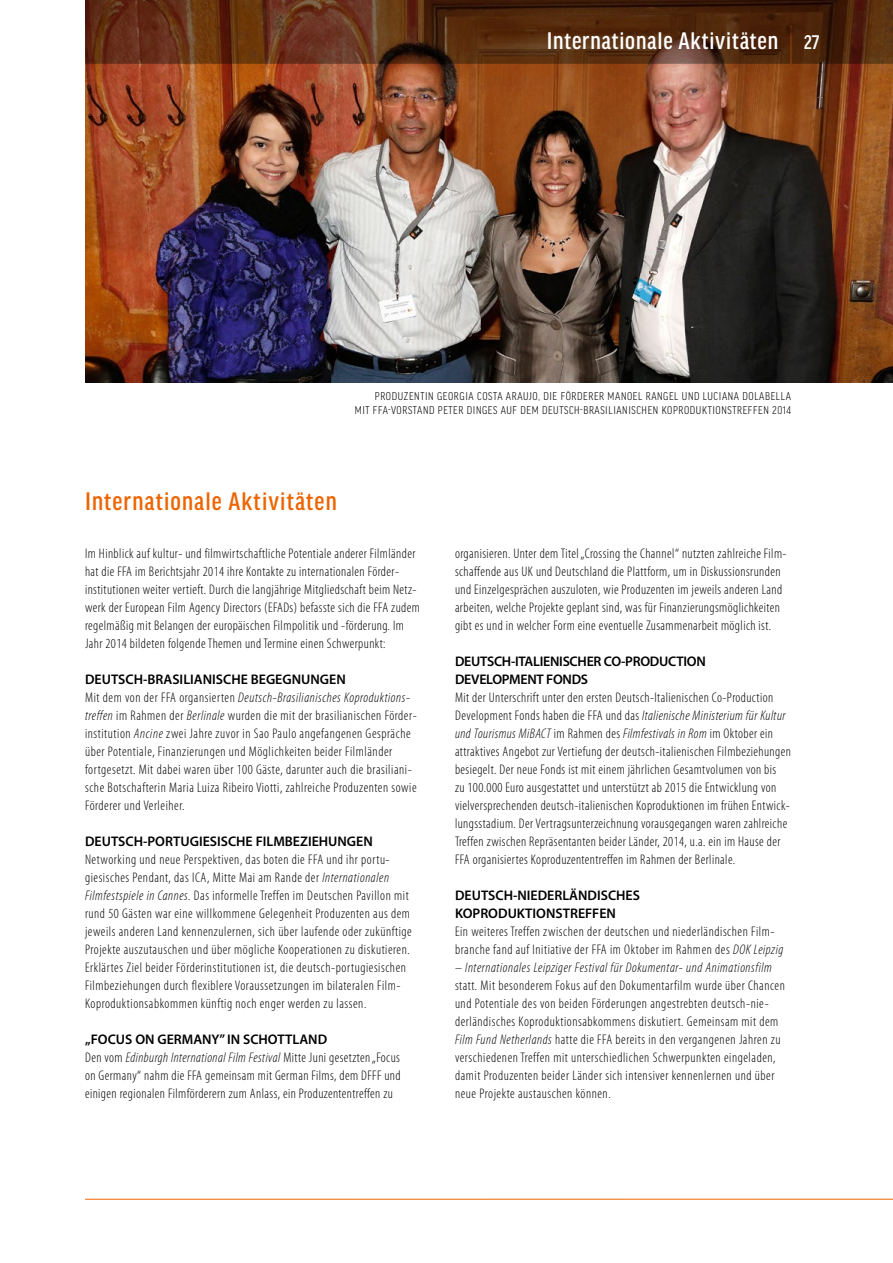
<style>
.page{position:relative;width:893px;height:1263px;background:#fff}
.page>*{position:absolute;margin:0;border:0;box-sizing:border-box;transform-origin:0 0}
.t1{font:500 condensed 27px "Good Headline Pro";letter-spacing:.04em;color:#ec6502}
.t2{font:500 condensed 25.5px "Good Headline Pro";letter-spacing:.03em;color:#fff}
.t3{font:300 condensed 13.95px/18px "Myriad Pro";letter-spacing:.03em;color:#000}
.t4{font:600 13.95px/18px "Myriad Pro";color:#000}
.t5{font:italic 300 condensed 13.95px "Myriad Pro";letter-spacing:.04em;color:#000}
.t6{font:600 13.95px/18px "Myriad Pro";letter-spacing:-.02em;color:#000}
.t7{font:300 condensed 12px/14.4px "Good Headline Pro";letter-spacing:.05em;color:#000;text-align:right}
.s1{font-size:21px}
.s2{font-weight:600;font-stretch:normal}
.s3{font-style:italic}
</style>
<div class="page">
<img style="left:85px;top:64px;width:808px;height:319px">
<svg style="left:85px;top:0;width:808px;height:64px;background:#572c12"></svg>
<hr style="left:85px;top:1199px;width:808px;height:1px;background:#ec6502">
<h2 class="t2" style="left:547px;top:28px;width:274px">Internationale Aktivitäten <span class="s1">27</span></h2>
<p class="t7" style="left:355px;top:389px;width:438px">PRODUZENTIN GEORGIA COSTA ARAUJO, DIE FÖRDERER MANOEL RANGEL UND LUCIANA DOLABELLA<br>MIT FFA-VORSTAND PETER DINGES AUF DEM DEUTSCH-BRASILIANISCHEN KOPRODUKTIONSTREFFEN 2014</p>
<h1 class="t1" style="left:85px;top:487px;width:253px">Internationale Aktivitäten</h1>
<p class="t3" style="left:85px;top:545px;width:336px">Im Hinblick auf kultur- und filmwirtschaftliche Potentiale anderer Filmländer hat die FFA im Berichtsjahr 2014 ihre Kontakte zu internationalen Förder&shy;institutionen weiter vertieft. Durch die langjährige Mitgliedschaft beim Netz&shy;werk der European Film Agency Directors (EFADs) befasste sich die FFA zudem regelmäßig mit Belangen der europäischen Filmpolitik und -förderung. Im Jahr 2014 bildeten folgende Themen und Termine einen Schwerpunkt:</p>
<p class="t3" style="left:85px;top:671px;width:333px"><span class="s2">DEUTSCH-BRASILIANISCHE BEGEGNUNGEN<br></span>Mit dem von der FFA organsierten <span class="s3">Deutsch-Brasilianisches Koproduktions&shy;treffen</span> im Rahmen der <span class="s3">Berlinale</span> wurden die mit der brasilianischen Förder&shy;institution <span class="s3">Ancine</span> zwei Jahre zuvor in Sao Paulo angefangenen Gespräche über Potentiale, Finanzierungen und Möglichkeiten beider Filmländer fortgesetzt. Mit dabei waren über 100 Gäste, darunter auch die brasiliani&shy;sche Botschafterin Maria Luiza Ribeiro Viotti, zahlreiche Produzenten sowie Förderer und Verleiher.</p>
<p class="t4" style="left:85px;top:832px;width:289px">DEUTSCH-PORTUGIESISCHE FILMBEZIEHUNGEN</p>
<p class="t3" style="left:85px;top:851px;width:328px">Networking und neue Perspektiven, das boten die FFA und ihr portu&shy;giesisches Pendant, das ICA, Mitte Mai am Rande der <span class="s3">Internationalen Filmfestspiele in Cannes.</span> Das informelle Treffen im Deutschen Pavillon mit rund 50 Gästen war eine willkommene Gelegenheit Produzenten aus dem jeweils anderen Land kennenzulernen, sich über laufende oder zukünftige Projekte auszutauschen und über mögliche Kooperationen zu diskutieren.<br>Erklärtes Ziel beider Förderinstitutionen ist, die deutsch-portugiesischen Filmbeziehungen durch flexiblere Voraussetzungen im bilateralen Film-Koproduktionsabkommen künftig noch enger werden zu lassen.</p>
<p class="t3" style="left:85px;top:1031px;width:317px"><span class="s2">„FOCUS ON GERMANY” IN SCHOTTLAND<br></span>Den vom <span class="s3">Edinburgh International Film Festival</span> Mitte Juni gesetzten „Focus on Germany“ nahm die FFA gemeinsam mit German Films, dem DFFF und einigen regionalen Filmförderern zum Anlass, ein Produzententreffen zu</p>
<p class="t3" style="left:455px;top:545px;width:333px">organisieren. Unter dem Titel „Crossing the Channel“ nutzten zahlreiche Film&shy;schaffende aus UK und Deutschland die Plattform, um in Diskussionsrunden und Einzelgesprächen auszuloten, wie Produzenten im jeweils anderen Land arbeiten, welche Projekte geplant sind, was für Finanzierungsmöglichkeiten gibt es und in welcher Form eine eventuelle Zusammenarbeit möglich ist.</p>
<p class="t6" style="left:455px;top:652px;width:252px">DEUTSCH-ITALIENISCHER CO-PRODUCTION<br>DEVELOPMENT FONDS</p>
<p class="t3" style="left:455px;top:689px;width:337px">Mit der Unterschrift unter den ersten Deutsch-Italienischen Co-Production Development Fonds haben die FFA und das <span class="s3">Italienische Ministerium für Kultur und Tourismus MiBACT</span> im Rahmen des <span class="s3">Filmfestivals in Rom</span> im Oktober ein attraktives Angebot zur Vertiefung der deutsch-italienischen Filmbeziehungen besiegelt. Der neue Fonds ist mit einem jährlichen Gesamtvolumen von bis<br>zu 100.000 Euro ausgestattet und unterstützt ab 2015 die Entwicklung von vielversprechenden deutsch-italienischen Koproduktionen im frühen Entwick&shy;lungsstadium. Der Vertragsunterzeichnung vorausgegangen waren zahlreiche Treffen zwischen Repräsentanten beider Länder, 2014, u.a. ein im Hause der FFA organisiertes Koproduzententreffen im Rahmen der Berlinale.</p>
<p class="t4" style="left:455px;top:886px;width:187px">DEUTSCH-NIEDERLÄNDISCHES<br>KOPRODUKTIONSTREFFEN</p>
<p class="t3" style="left:455px;top:923px;width:330px">Ein weiteres Treffen zwischen der deutschen und niederländischen Film&shy;branche fand auf Initiative der FFA im Oktober im Rahmen des <span class="s3">DOK Leipzig</span></p>
<p class="t5" style="left:455px;top:960px;width:318px">– Internationales Leipziger Festival für Dokumentar- und Animationsfilm</p>
<p class="t3" style="left:455px;top:977px;width:331px">statt. Mit besonderem Fokus auf den Dokumentarfilm wurde über Chancen und Potentiale des von beiden Förderungen angestrebten deutsch-nie&shy;derländisches Koproduktionsabkommens diskutiert. Gemeinsam mit dem <span class="s3">Film Fund Netherlands</span> hatte die FFA bereits in den vergangenen Jahren zu verschiedenen Treffen mit unterschiedlichen Schwerpunkten eingeladen, damit Produzenten beider Länder sich intensiver kennenlernen und über neue Projekte austauschen können.</p>
</div>
